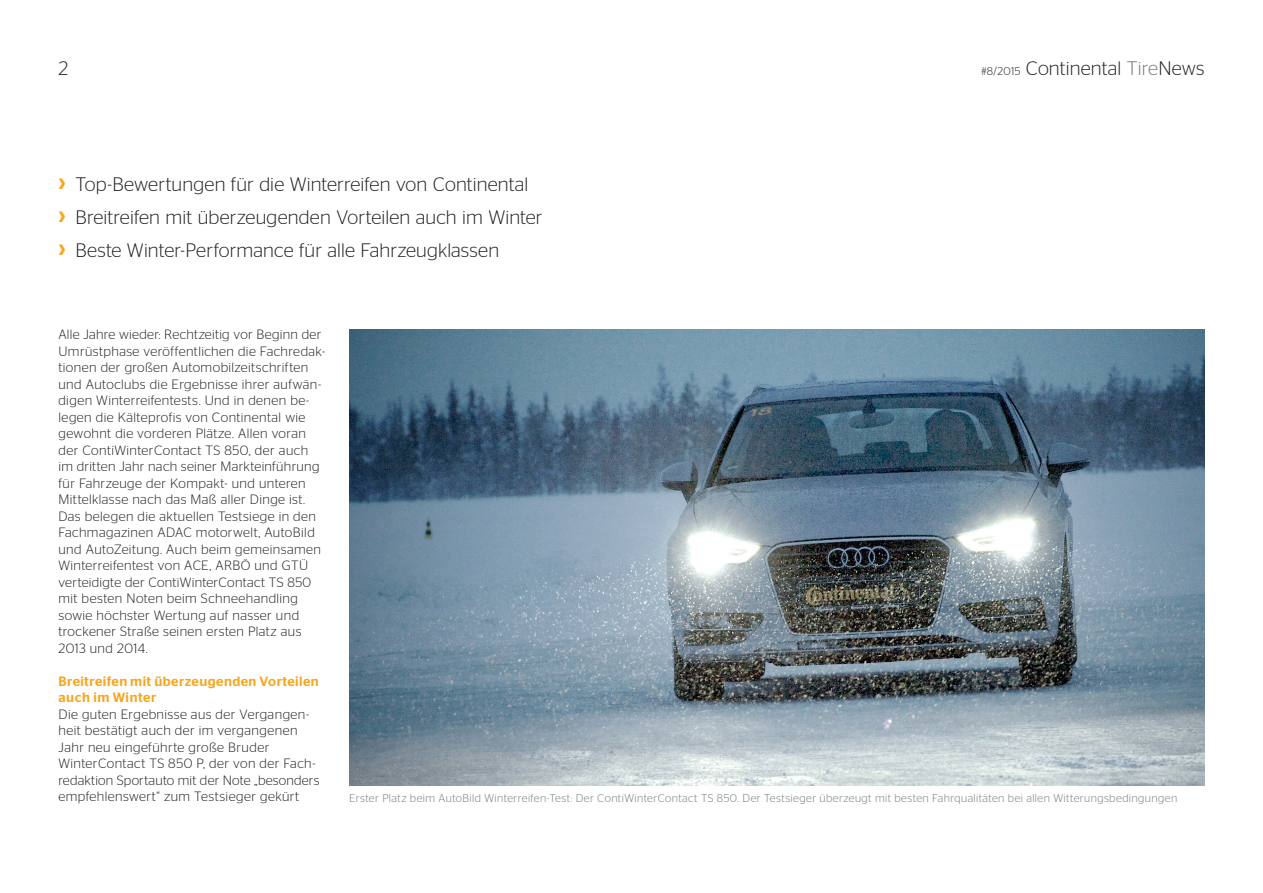
<style>
.page{position:relative;width:1263px;height:893px;background:#fff}
.page>*{position:absolute;margin:0;border:0;box-sizing:border-box;transform-origin:0 0}
.t1{font:300 19.5px/33px "Stag Sans";letter-spacing:.01em;color:#231f20}
.t2{font:300 13.5px/16.5px "Stag Sans";letter-spacing:.03em;color:#231f20}
.t3{font:500 13.5px/16.5px "Stag Sans";letter-spacing:.035em;color:#f9a51b}
.t4{font:300 11.25px "Stag Sans";letter-spacing:.04em;color:#76787b}
.s1{font-size:11.25px}
.s2{color:#76787b}
.s3{font-weight:500;font-size:24px;color:#f9a51b}
</style>
<div class="page">
<img style="left:349px;top:330px;width:855px;height:455px">
<h1 class="t1" style="left:58px;top:52px;width:11px">2</h1>
<h1 class="t1" style="left:981px;top:52px;width:225px"><span class="s1">#8/2015</span> Continental <span class="s2">Tire</span>News</h1>
<h1 class="t1" style="left:58px;top:167px;width:486px"><span class="s3">›</span> Top-Bewertungen für die Winterreifen von Continental<br><span class="s3">›</span> Breitreifen mit überzeugenden Vorteilen auch im Winter <span class="s3">›</span> Beste Winter-Performance für alle Fahrzeugklassen</h1>
<p class="t2" style="left:58px;top:326px;width:268px">Alle Jahre wieder: Rechtzeitig vor Beginn der Umrüstphase veröffentlichen die Fachredak&shy;tionen der großen Automobilzeitschriften und Autoclubs die Ergebnisse ihrer aufwän&shy;digen Winterreifentests. Und in denen be&shy;legen die Kälteprofis von Continental wie gewohnt die vorderen Plätze. Allen voran der ContiWinterContact TS 850, der auch im dritten Jahr nach seiner Markteinführung für Fahrzeuge der Kompakt- und unteren Mittelklasse nach das Maß aller Dinge ist.<br>Das belegen die aktuellen Testsiege in den Fachmagazinen ADAC motorwelt, AutoBild und AutoZeitung. Auch beim gemeinsamen Winterreifentest von ACE, ARBÖ und GTÜ verteidigte der ContiWinterContact TS 850 mit besten Noten beim Schneehandling sowie höchster Wertung auf nasser und trockener Straße seinen ersten Platz aus 2013 und 2014.</p>
<p class="t3" style="left:58px;top:673px;width:262px">Breitreifen mit überzeugenden Vorteilen auch im Winter</p>
<p class="t2" style="left:58px;top:706px;width:263px">Die guten Ergebnisse aus der Vergangen&shy;heit bestätigt auch der im vergangenen Jahr neu eingeführte große Bruder WinterContact TS 850 P, der von der Fach&shy;redaktion Sportauto mit der Note „besonders empfehlenswert“ zum Testsieger gekürt</p>
<p class="t4" style="left:349px;top:791px;width:829px">Erster Platz beim AutoBild Winterreifen-Test: Der ContiWinterContact TS 850. Der Testsieger überzeugt mit besten Fahrqualitäten bei allen Witterungsbedingungen</p>
</div>
